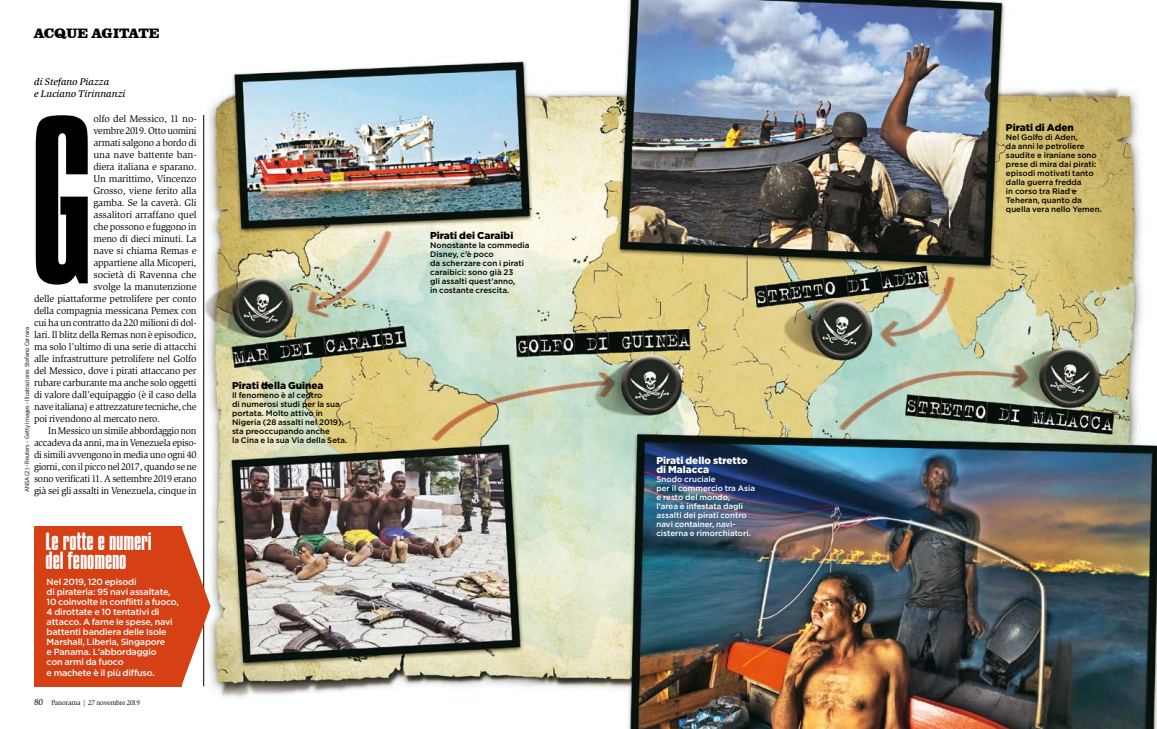
<style>
.page{position:relative;width:1157px;height:729px;background:#fff}
.page>*{position:absolute;margin:0;border:0;box-sizing:border-box;transform-origin:0 0}
.t1{font:300 250px "Compacta LT";color:#000}
.t2{font:26px/19px "Compacta LT";letter-spacing:-.005em;color:#fff}
.t3{font:900 14px "Clarendon BT";color:#000}
.t4{font:10px "Slimbach Std";letter-spacing:-.02em;color:#000}
.t5{font:900 10px "Gotham";color:#000}
.t6{font:italic 500 10px/12px "Slimbach Std";color:#000}
.t7{font:900 10px/9px "Gotham";color:#fff}
.t8{font:500 9px/10px "Gotham";letter-spacing:-.02em;color:#fff}
.t9{font:500 8px/9px "Gotham";color:#000}
.t10{font:500 8px/9px "Gotham";color:#fff}
.t11{font:7px "Slimbach Std";letter-spacing:-.025em;color:#000}
.t12{font:6px "Gotham Narrow";color:#000}
.s1{font-size:9px}
</style>
<div class="page">
<img style="left:159px;top:0;width:998px;height:729px">
<hr style="left:203px;top:115px;width:1px;height:571px;background:#000">
<div style="left:34px;top:526px;width:148px;height:160px;background:#d54015"></div>
<svg style="left:182px;top:526px;width:28px;height:160px"></svg>
<h3 class="t3" style="left:34px;top:24px;width:127px">ACQUE AGITATE</h3>
<p class="t6" style="left:34px;top:76px;width:93px">di Stefano Piazza<br>e Luciano Tirinnanzi</p>
<p class="t4" style="left:93px;top:113px;width:105px">olfo del Messico, 11 no-</p>
<p class="t4" style="left:93px;top:125px;width:105px">vembre 2019. Otto uomini</p>
<p class="t4" style="left:93px;top:137px;width:105px">armati salgono a bordo di</p>
<p class="t4" style="left:93px;top:149px;width:105px">una nave battente ban-</p>
<p class="t4" style="left:93px;top:161px;width:105px">diera italiana e sparano.</p>
<p class="t4" style="left:93px;top:173px;width:105px">Un marittimo, Vincenzo</p>
<p class="t4" style="left:93px;top:185px;width:105px">Grosso, viene ferito alla</p>
<p class="t4" style="left:93px;top:197px;width:105px">gamba. Se la caverà. Gli</p>
<p class="t4" style="left:93px;top:209px;width:105px">assalitori arraffano quel</p>
<p class="t4" style="left:93px;top:221px;width:105px">che possono e fuggono in</p>
<p class="t4" style="left:93px;top:233px;width:105px">meno di dieci minuti. La</p>
<p class="t4" style="left:93px;top:245px;width:105px">nave si chiama Remas e</p>
<p class="t4" style="left:93px;top:257px;width:105px">appartiene alla Micoperi,</p>
<p class="t4" style="left:93px;top:269px;width:105px">società di Ravenna che</p>
<p class="t4" style="left:93px;top:281px;width:105px">svolge la manutenzione</p>
<p class="t4" style="left:34px;top:293px;width:164px">delle piattaforme petrolifere per conto</p>
<p class="t4" style="left:34px;top:305px;width:164px">della compagnia messicana Pemex con</p>
<p class="t4" style="left:34px;top:317px;width:164px">cui ha un contratto da 220 milioni di dol-</p>
<p class="t4" style="left:34px;top:329px;width:164px">lari. Il blitz della Remas non è episodico,</p>
<p class="t4" style="left:34px;top:341px;width:164px">ma solo l’ultimo di una serie di attacchi</p>
<p class="t4" style="left:34px;top:353px;width:164px">alle infrastrutture petrolifere nel Golfo</p>
<p class="t4" style="left:34px;top:365px;width:164px">del Messico, dove i pirati attaccano per</p>
<p class="t4" style="left:34px;top:377px;width:164px">rubare carburante ma anche solo oggetti</p>
<p class="t4" style="left:34px;top:389px;width:164px">di valore dall’equipaggio (è il caso della</p>
<p class="t4" style="left:34px;top:401px;width:164px">nave italiana) e attrezzature tecniche, che</p>
<p class="t4" style="left:34px;top:413px;width:128px">poi rivendono al mercato nero.</p>
<p class="t4" style="left:48px;top:425px;width:150px">In Messico un simile abbordaggio non</p>
<p class="t4" style="left:34px;top:437px;width:164px">accadeva da anni, ma in Venezuela episo-</p>
<p class="t4" style="left:34px;top:449px;width:164px">di simili avvengono in media uno ogni 40</p>
<p class="t4" style="left:34px;top:461px;width:164px">giorni, con il picco nel 2017, quando se ne</p>
<p class="t4" style="left:34px;top:473px;width:164px">sono verificati 11. A settembre 2019 erano</p>
<h1 class="t1" style="left:30px;top:71px;width:65px">G</h1>
<p class="t12" style="left:23px;top:492px;width:166px;rotate:-90deg">ANSA (2) - Reuters - Getty Images - Illustrazione: Stefano Carrara</p>
<p class="t4" style="left:34px;top:485px;width:164px">già sei gli assalti in Venezuela, cinque in</p>
<h2 class="t2" style="left:46px;top:532px;width:108px">Le rotte e numeri del fenomeno</h2>
<p class="t8" style="left:47px;top:577px;width:134px">Nel 2019, 120 episodi<br>di pirateria: 95 navi assaltate,<br>10 coinvolte in conflitti a fuoco,<br>4 dirottate e 10 tentativi di attacco. A farne le spese, navi battenti bandiera delle Isole<br>Marshall, Liberia, Singapore<br>e Panama. L’abbordaggio<br>con armi da fuoco<br>e machete è il più diffuso.</p>
<p class="t11" style="left:34px;top:698px;width:107px"><span class="s1">80</span> Panorama | 27 novembre 2019</p>
<p class="t5" style="left:232px;top:378px;width:93px">Pirati della Guinea</p>
<p class="t9" style="left:232px;top:390px;width:117px">Il fenomeno è al centro<br>di numerosi studi per la sua portata. Molto attivo in<br>Nigeria (28 assalti nel 2019), sta preoccupando anche<br>la Cina e la sua Via della Seta.</p>
<p class="t5" style="left:430px;top:228px;width:85px">Pirati dei Caraibi</p>
<p class="t9" style="left:430px;top:240px;width:101px">Nonostante la commedia<br>Disney, c’è poco<br>da scherzare con i pirati caraibici: sono già 23<br>gli assalti quest’anno,<br>in costante crescita.</p>
<p class="t7" style="left:656px;top:456px;width:93px">Pirati dello stretto di Malacca</p>
<p class="t10" style="left:656px;top:474px;width:100px">Snodo cruciale<br>per il commercio tra Asia e resto del mondo,<br>l’area è infestata dagli assalti dei pirati contro navi container, navi&shy;cisterna e rimorchiatori.</p>
<p class="t5" style="left:1006px;top:120px;width:69px">Pirati di Aden</p>
<p class="t9" style="left:1006px;top:132px;width:97px">Nel Golfo di Aden,<br>da anni le petroliere saudite e iraniane sono prese di mira dai pirati: episodi motivati tanto dalla guerra fredda<br>in corso tra Riad e<br>Teheran, quanto da quella vera nello Yemen.</p>
</div>
